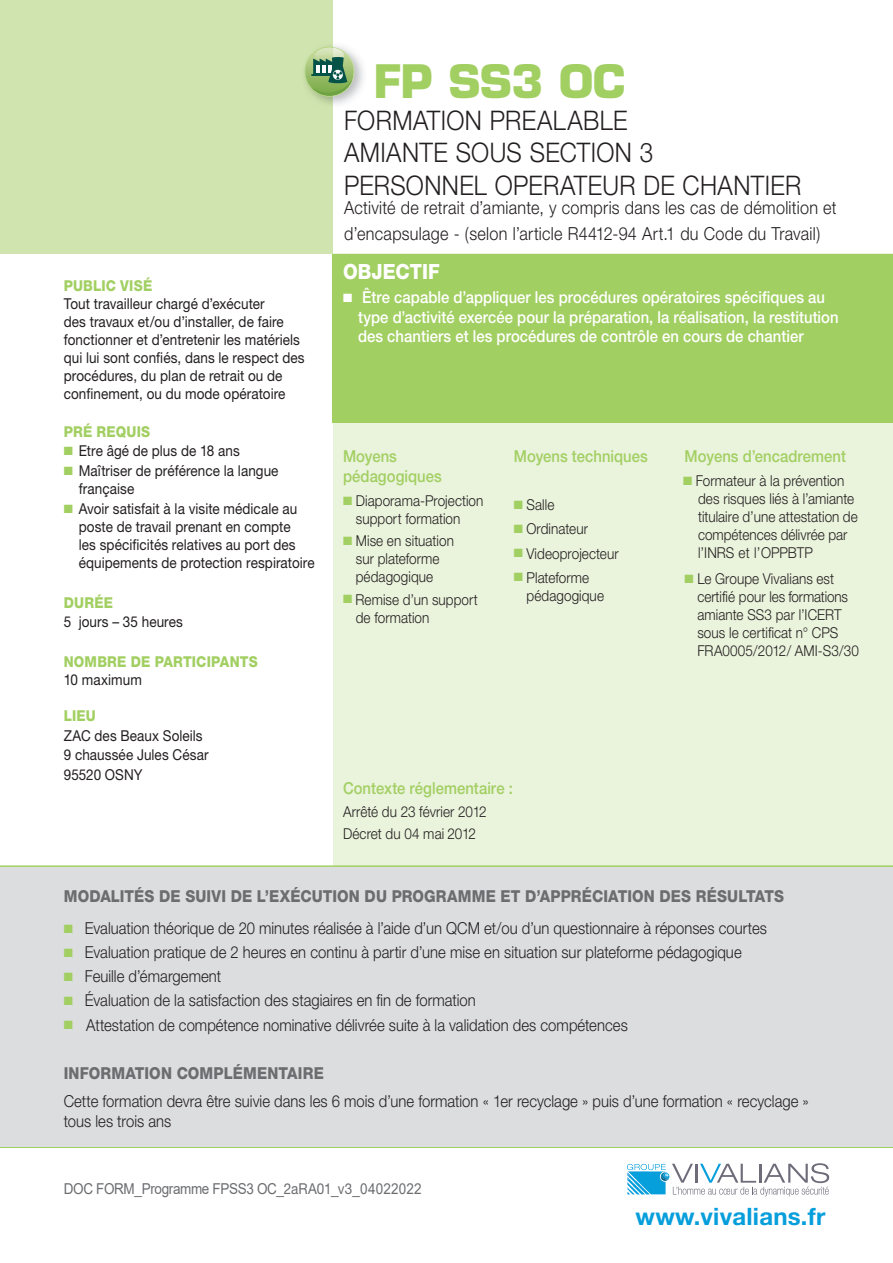
<style>
.page{position:relative;width:893px;height:1263px;background:#fff}
.page>*{position:absolute;margin:0;border:0;box-sizing:border-box;transform-origin:0 0}
.t1{font:700 45px "Eurostile";letter-spacing:-.02em;color:#a2cf62}
.t2{font:300 27px/32.4px "Helvetica Neue";letter-spacing:.015em;color:#231f20;scale:.9 1}
.t3{font:700 24px "Helvetica Neue";letter-spacing:.01em;color:#069edb}
.t4{font:800 21px "Helvetica Neue";letter-spacing:.005em;color:#fff;scale:.9 1}
.t5{font:300 18px/25.5px "Helvetica Neue";letter-spacing:.02em;color:#231f20;scale:.9 1}
.t6{font:300 16.5px/19.8px "Helvetica Neue";color:#231f20;scale:.9 1}
.t7{font:500 16.5px/19.5px "Helvetica Neue";letter-spacing:.005em;color:#fff;scale:.9 1}
.t8{font:800 16.5px "Helvetica Neue";letter-spacing:.01em;color:#6c6d70;scale:.9 1}
.t9{font:500 16.5px/19.8px "Helvetica Neue";letter-spacing:.005em;color:#a2cf62;scale:.9 1}
.t10{font:15px/18px "Helvetica Neue";letter-spacing:.005em;color:#231f20;scale:.9 1}
.t11{font:300 15px/18px "Helvetica Neue";letter-spacing:.005em;color:#231f20;scale:.9 1}
.t12{font:800 15px "Helvetica Neue";letter-spacing:.015em;color:#a2cf62;scale:.9 1}
.t13{font:15px "Arial";letter-spacing:-.025em;color:#6c6d70;scale:.9 1}
.s1{color:#a2cf62}
.s2{font-family:"Helvetica Neue"}
</style>
<div class="page">
<div style="left:0;top:254px;width:893px;height:660px;background:#eaf3dc"></div>
<div style="left:0;top:254px;width:333px;height:640px;background:#fff"></div>
<div style="left:0;top:0;width:333px;height:254px;background:#cfe4ae"></div>
<hr style="left:0;top:865px;width:893px;height:2px;background:#a2cf62">
<svg style="left:627px;top:1163px;width:202px;height:33px"></svg>
<div style="left:333px;top:254px;width:560px;height:168px;background:#a2cf62"></div>
<hr style="left:0;top:1146px;width:893px;height:2px;background:#a2cf62">
<div style="left:0;top:867px;width:893px;height:279px;background:#dcdddf"></div>
<img style="left:304px;top:45px;width:60px;height:60px">
<svg style="left:305px;top:47px;width:49px;height:50px"></svg>
<p class="t12" style="left:64px;top:276px;width:100px">PUBLIC VISÉ</p>
<p class="t10" style="left:64px;top:294px;width:269px">Tout travailleur chargé d’exécuter<br>des travaux et/ou d’installer, de faire fonctionner et d’entretenir les matériels qui lui sont confiés, dans le respect des procédures, du plan de retrait ou de confinement, ou du mode opératoire</p>
<p class="t12" style="left:64px;top:422px;width:98px">PRÉ REQUIS</p>
<p class="t10" style="left:64px;top:442px;width:197px"><span class="s1">■</span> Etre âgé de plus de 18 ans</p>
<p class="t10" style="left:79px;top:462px;width:223px;text-indent:-15px"><span class="s1">■</span> Maîtriser de préférence la langue française</p>
<p class="t10" style="left:79px;top:499px;width:264px;text-indent:-15px"><span class="s1">■</span> Avoir satisfait à la visite médicale au poste de travail prenant en compte<br>les spécificités relatives au port des équipements de protection respiratoire</p>
<p class="t12" style="left:64px;top:593px;width:56px">DURÉE</p>
<p class="t10" style="left:64px;top:613px;width:134px">5 jours – 35 heures</p>
<p class="t12" style="left:64px;top:653px;width:217px">NOMBRE DE PARTICIPANTS</p>
<p class="t10" style="left:64px;top:670px;width:88px">10 maximum</p>
<p class="t12" style="left:64px;top:707px;width:37px">LIEU</p>
<p class="t10" style="left:64px;top:725px;width:162px;line-height:19.5px">ZAC des Beaux Soleils<br>9 chaussée Jules César<br>95520 OSNY</p>
<h1 class="t1" style="left:374px;top:53px;width:253px">FP SS3 OC</h1>
<h2 class="t2" style="left:344px;top:104px;width:509px">FORMATION PREALABLE<br>AMIANTE SOUS SECTION 3<br>PERSONNEL OPERATEUR DE CHANTIER</h2>
<p class="t5" style="left:344px;top:195px;width:549px">Activité de retrait d’amiante, y compris dans les cas de démolition et d’encapsulage - (selon l’article R4412-94 Art.1 du Code du Travail)</p>
<h3 class="t4" style="left:343px;top:259px;width:109px">OBJECTIF</h3>
<p class="t7" style="left:358px;top:287px;width:535px;text-indent:-15px">■ Être capable d’appliquer les procédures opératoires spécifiques au type d’activité exercée pour la préparation, la réalisation, la restitution des chantiers et les procédures de contrôle en cours de chantier</p>
<p class="t9" style="left:343px;top:446px;width:111px">Moyens pédagogiques</p>
<p class="t11" style="left:356px;top:491px;width:143px;text-indent:-13px"><span class="s1">■</span> Diaporama-Projection support formation</p>
<p class="t11" style="left:343px;top:532px;width:125px;text-align:center"><span class="s1">■</span> Mise en situation sur plateforme pédagogique</p>
<p class="t11" style="left:356px;top:590px;width:137px;text-indent:-13px"><span class="s1">■</span> Remise d’un support de formation</p>
<p class="t9" style="left:514px;top:446px;width:150px">Moyens techniques</p>
<p class="t11" style="left:514px;top:496px;width:47px"><span class="s1">■</span> Salle</p>
<p class="t11" style="left:514px;top:520px;width:84px"><span class="s1">■</span> Ordinateur</p>
<p class="t11" style="left:514px;top:544px;width:118px"><span class="s1">■</span> Videoprojecteur</p>
<p class="t11" style="left:527px;top:568px;width:88px;text-indent:-13px"><span class="s1">■</span> Plateforme pédagogique</p>
<p class="t9" style="left:685px;top:446px;width:181px">Moyens d’encadrement</p>
<p class="t11" style="left:698px;top:472px;width:179px;text-indent:-15px"><span class="s1">■</span> Formateur à la prévention des risques liés à l’amiante titulaire d’une attestation de compétences délivrée par l’INRS et l’OPPBTP</p>
<p class="t11" style="left:697px;top:570px;width:181px;text-indent:-13px"><span class="s1">■</span> Le Groupe Vivalians est certifié pour les formations amiante SS3 par l’ICERT sous le certificat n° CPS<br>FRA0005/2012/ AMI-S3/30</p>
<p class="t9" style="left:343px;top:778px;width:190px">Contexte réglementaire :</p>
<p class="t11" style="left:343px;top:800px;width:161px;line-height:22.2px">Arrêté du 23 février 2012<br>Décret du 04 mai 2012</p>
<p class="t8" style="left:64px;top:886px;width:802px">MODALITÉS DE SUIVI DE L’EXÉCUTION DU PROGRAMME ET D’APPRÉCIATION DES RÉSULTATS</p>
<p class="t6" style="left:64px;top:918px;width:783px"><span class="s1">■</span> Evaluation théorique de 20 minutes réalisée à l’aide d’un QCM et/ou d’un questionnaire à réponses courtes</p>
<p class="t6" style="left:64px;top:942px;width:755px"><span class="s1">■</span> Evaluation pratique de 2 heures en continu à partir d’une mise en situation sur plateforme pédagogique</p>
<p class="t6" style="left:64px;top:966px;width:176px"><span class="s1">■</span> Feuille d’émargement</p>
<p class="t6" style="left:64px;top:990px;width:459px"><span class="s1">■</span> Évaluation de la satisfaction des stagiaires en fin de formation</p>
<p class="t6" style="left:64px;top:1014px;width:628px"><span class="s1">■</span> Attestation de compétence nominative délivrée suite à la validation des compétences</p>
<p class="t8" style="left:64px;top:1063px;width:290px">INFORMATION COMPLÉMENTAIRE</p>
<p class="t6" style="left:64px;top:1091px;width:829px">Cette formation devra être suivie dans les 6 mois d’une formation « 1er recyclage » puis d’une formation « recyclage » tous les trois ans</p>
<p class="t13" style="left:64px;top:1181px;width:399px">DOC FORM_Programme FPSS3 OC_<span class="s2">2aRA01</span>_<span class="s2">v3</span>_04022022</p>
<h3 class="t3" style="left:636px;top:1201px;width:191px">www.vivalians.fr</h3>
</div>
